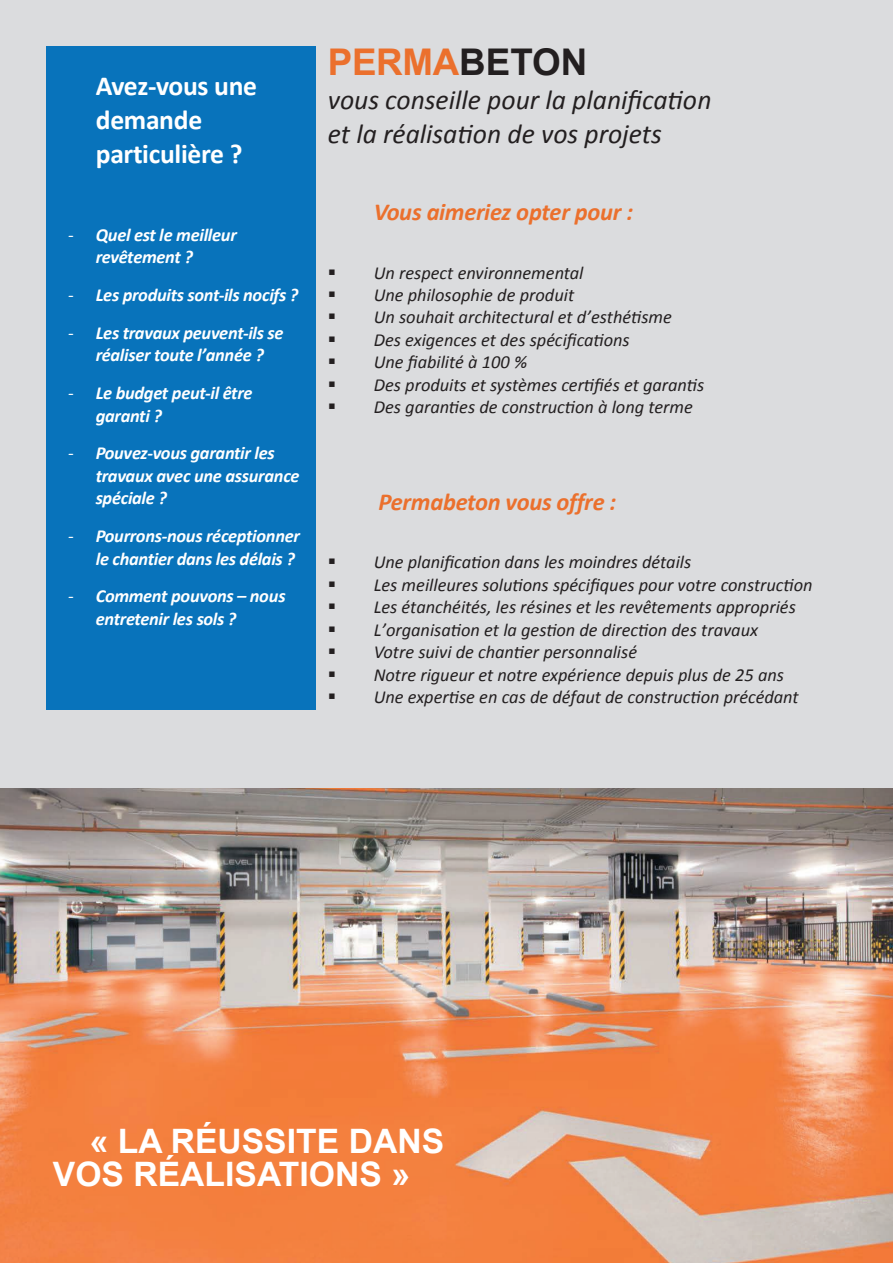
<style>
.page{position:relative;width:893px;height:1263px;background:#dbdcde}
.page>*{position:absolute;margin:0;border:0;box-sizing:border-box;transform-origin:0 0}
.t1{font:700 36.75px "Arial";letter-spacing:-.005em;color:#eb702d}
.t2{font:700 33.6px/33px "Arial";color:#fff}
.t3{font:italic 27.6px/33.8px "Calibri";color:#231f20}
.t4{font:700 27.6px/33.8px "Calibri";letter-spacing:-.01em;color:#fff}
.t5{font:italic 700 24.45px "Calibri";letter-spacing:-.015em;color:#eb702d}
.t6{font:italic 18.45px "Calibri";color:#231f20}
.t7{font:italic 700 18.45px/22.5px "Calibri";letter-spacing:-.015em;color:#fff}
.s1{font-weight:400}
.s2{color:#231f20}
</style>
<div class="page">
<img style="left:0;top:788px;width:893px;height:475px">
<div style="left:46px;top:69px;width:270px;height:34px;background:#0873bb"></div>
<div style="left:46px;top:103px;width:270px;height:33px;background:#0873bb"></div>
<div style="left:46px;top:136px;width:270px;height:49px;background:#0873bb"></div>
<div style="left:46px;top:185px;width:270px;height:38px;background:#0873bb"></div>
<div style="left:46px;top:223px;width:270px;height:23px;background:#0873bb"></div>
<div style="left:46px;top:246px;width:270px;height:37px;background:#0873bb"></div>
<div style="left:46px;top:283px;width:270px;height:38px;background:#0873bb"></div>
<div style="left:46px;top:321px;width:270px;height:23px;background:#0873bb"></div>
<div style="left:46px;top:344px;width:270px;height:38px;background:#0873bb"></div>
<div style="left:46px;top:382px;width:270px;height:22px;background:#0873bb"></div>
<div style="left:46px;top:404px;width:270px;height:38px;background:#0873bb"></div>
<div style="left:46px;top:442px;width:270px;height:22px;background:#0873bb"></div>
<div style="left:46px;top:464px;width:270px;height:23px;background:#0873bb"></div>
<div style="left:46px;top:487px;width:270px;height:38px;background:#0873bb"></div>
<div style="left:46px;top:525px;width:270px;height:22px;background:#0873bb"></div>
<div style="left:46px;top:547px;width:270px;height:38px;background:#0873bb"></div>
<div style="left:46px;top:585px;width:270px;height:22px;background:#0873bb"></div>
<div style="left:46px;top:607px;width:270px;height:38px;background:#0873bb"></div>
<div style="left:46px;top:645px;width:270px;height:22px;background:#0873bb"></div>
<div style="left:46px;top:47px;width:270px;height:22px;background:#0873bb"></div>
<div style="left:46px;top:667px;width:270px;height:22px;background:#0873bb"></div>
<div style="left:46px;top:689px;width:270px;height:10px;background:#0873bb"></div>
<div style="left:46px;top:699px;width:270px;height:11px;background:#0873bb"></div>
<h3 class="t4" style="left:96px;top:68px;width:163px">Avez-vous une demande particulière ?</h3>
<p class="t7" style="left:96px;top:223px;width:142px;text-indent:-28px"><span class="s1">-</span> Quel est le meilleur revêtement ?</p>
<p class="t7" style="left:68px;top:283px;width:232px"><span class="s1">-</span> Les produits sont-ils nocifs ?</p>
<p class="t7" style="left:68px;top:321px;width:217px;text-align:center"><span class="s1">-</span> Les travaux peuvent-ils se réaliser toute l’année ?</p>
<p class="t7" style="left:96px;top:381px;width:158px;text-indent:-28px"><span class="s1">-</span> Le budget peut-il être garanti ?</p>
<p class="t7" style="left:96px;top:441px;width:205px;text-indent:-28px"><span class="s1">-</span> Pouvez-vous garantir les travaux avec une assurance spéciale ?</p>
<p class="t7" style="left:68px;top:524px;width:233px;text-align:right"><span class="s1">-</span> Pourrons-nous réceptionner le chantier dans les délais ?</p>
<p class="t7" style="left:96px;top:584px;width:191px;text-indent:-28px"><span class="s1">-</span> Comment pouvons – nous entretenir les sols ?</p>
<h1 class="t1" style="left:328px;top:37px;width:261px">PERMA<span class="s2">BETON</span></h1>
<h3 class="t3" style="left:328px;top:82px;width:385px">vous conseille pour la planification et la réalisation de vos projets</h3>
<h3 class="t5" style="left:374px;top:194px;width:261px">Vous aimeriez opter pour :</h3>
<p class="t6" style="left:328px;top:260px;width:257px">▪ Un respect environnemental</p>
<p class="t6" style="left:328px;top:282px;width:248px">▪ Une philosophie de produit</p>
<p class="t6" style="left:328px;top:304px;width:346px">▪ Un souhait architectural et d’esthétisme</p>
<p class="t6" style="left:328px;top:327px;width:303px">▪ Des exigences et des spécifications</p>
<p class="t6" style="left:328px;top:349px;width:201px">▪ Une fiabilité à 100 %</p>
<p class="t6" style="left:328px;top:372px;width:378px">▪ Des produits et systèmes certifiés et garantis</p>
<p class="t6" style="left:328px;top:394px;width:366px">▪ Des garanties de construction à long terme</p>
<h3 class="t5" style="left:378px;top:484px;width:239px">Permabeton vous offre :</h3>
<p class="t6" style="left:328px;top:549px;width:365px">▪ Une planification dans les moindres détails</p>
<p class="t6" style="left:328px;top:572px;width:486px">▪ Les meilleures solutions spécifiques pour votre construction</p>
<p class="t6" style="left:328px;top:594px;width:469px">▪ Les étanchéités, les résines et les revêtements appropriés</p>
<p class="t6" style="left:328px;top:617px;width:432px">▪ L’organisation et la gestion de direction des travaux</p>
<p class="t6" style="left:328px;top:639px;width:311px">▪ Votre suivi de chantier personnalisé</p>
<p class="t6" style="left:328px;top:662px;width:458px">▪ Notre rigueur et notre expérience depuis plus de 25 ans</p>
<p class="t6" style="left:328px;top:684px;width:472px">▪ Une expertise en cas de défaut de construction précédant</p>
<h2 class="t2" style="left:53px;top:1125px;width:393px;text-indent:37px">« LA RÉUSSITE DANS<br>VOS RÉALISATIONS »</h2>
</div>
